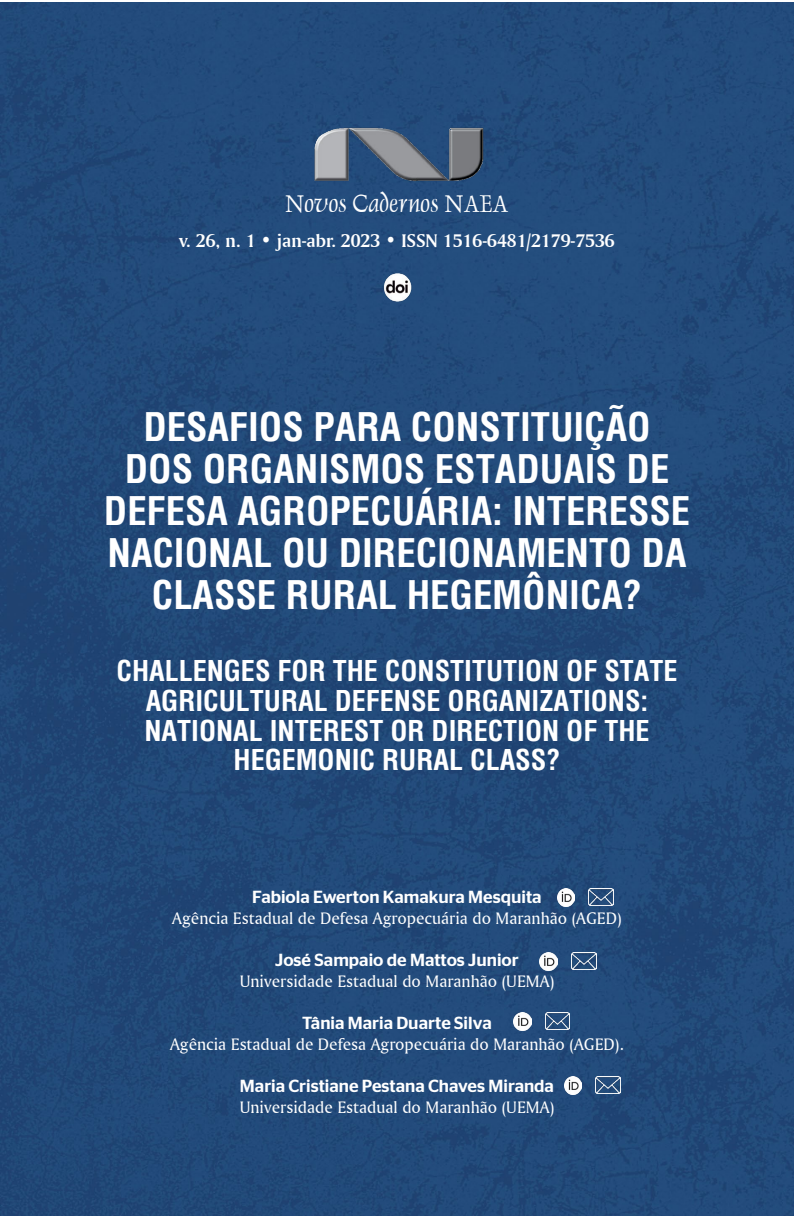
<style>
.page{position:relative;width:794px;height:1216px;background:#fff}
.page>*{position:absolute;margin:0;border:0;box-sizing:border-box;transform-origin:0 0}
.t1{font:700 condensed 38.5px/42px "Helvetica";color:#fff;text-align:center}
.t2{font:700 condensed 28px/29.8px "Helvetica";color:#fff;text-align:center}
.t3{font:28px "Dauphin Plain";letter-spacing:.01em;color:#fff;scale:.88 1}
.t4{font:19.25px "Amerigo BT Bold A";color:#fff}
.t5{font:17.5px "Amerigo BT Roman A";color:#fff}
.t6{font:500 17.5px "Stag Sans";color:#fff}
</style>
<div class="page">
<div style="left:0;top:2px;width:794px;height:1213px;background:#224a7a"></div>
<img style="left:311px;top:124px;width:174px;height:60px">
<img style="left:589px;top:888px;width:24px;height:17px">
<img style="left:571px;top:952px;width:25px;height:17px">
<img style="left:545px;top:1012px;width:25px;height:17px">
<img style="left:596px;top:1076px;width:24px;height:17px">
<img style="left:557px;top:888px;width:18px;height:18px">
<img style="left:540px;top:952px;width:17px;height:18px">
<img style="left:513px;top:1012px;width:18px;height:18px">
<img style="left:564px;top:1076px;width:18px;height:18px">
<img style="left:382px;top:273px;width:30px;height:29px">
<h2 class="t3" style="left:285px;top:185px;width:255px">Novos Cadernos NAEA</h2>
<p class="t4" style="left:179px;top:228px;width:437px">v. 26, n. 1 • jan-abr. 2023 • ISSN 1516-6481/2179-7536</p>
<h1 class="t1" style="left:104px;top:406px;width:588px">DESAFIOS PARA CONSTITUIÇÃO<br>DOS ORGANISMOS ESTADUAIS DE<br>DEFESA AGROPECUÁRIA: INTERESSE<br>NACIONAL OU DIRECIONAMENTO DA<br>CLASSE RURAL HEGEMÔNICA?</h1>
<h2 class="t2" style="left:116px;top:656px;width:562px">CHALLENGES FOR THE CONSTITUTION OF STATE AGRICULTURAL DEFENSE ORGANIZATIONS:<br>NATIONAL INTEREST OR DIRECTION OF THE HEGEMONIC RURAL CLASS?</h2>
<p class="t6" style="left:252px;top:886px;width:291px">Fabiola Ewerton Kamakura Mesquita</p>
<p class="t5" style="left:172px;top:907px;width:451px">Agência Estadual de Defesa Agropecuária do Maranhão (AGED)</p>
<p class="t6" style="left:275px;top:949px;width:245px">José Sampaio de Mattos Junior</p>
<p class="t5" style="left:240px;top:970px;width:316px">Universidade Estadual do Maranhão (UEMA)</p>
<p class="t6" style="left:302px;top:1012px;width:191px">Tânia Maria Duarte Silva</p>
<p class="t5" style="left:170px;top:1033px;width:455px">Agência Estadual de Defesa Agropecuária do Maranhão (AGED).</p>
<p class="t6" style="left:240px;top:1075px;width:315px">Maria Cristiane Pestana Chaves Miranda</p>
<p class="t5" style="left:240px;top:1096px;width:316px">Universidade Estadual do Maranhão (UEMA)</p>
</div>
